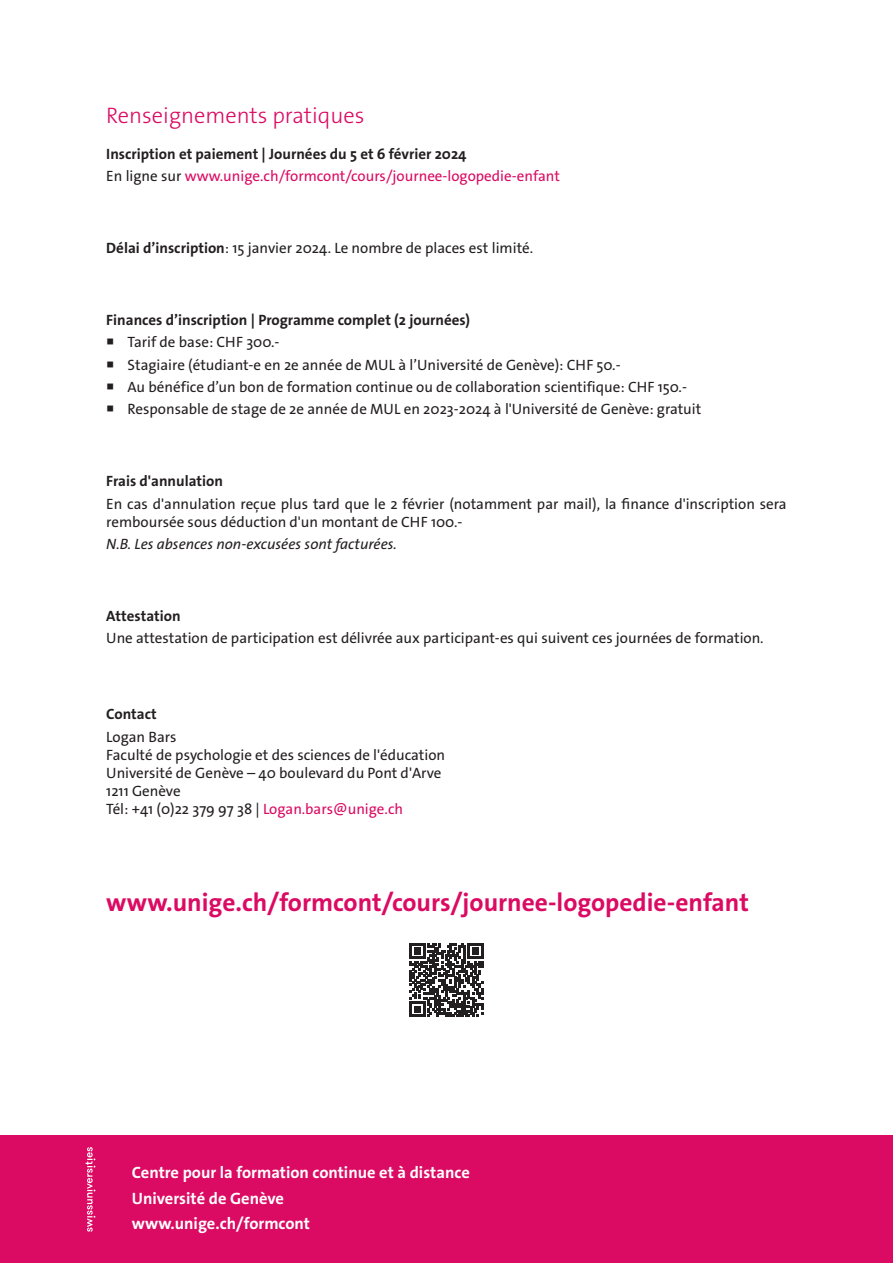
<style>
.page{position:relative;width:893px;height:1263px;background:#fff}
.page>*{position:absolute;margin:0;border:0;box-sizing:border-box;transform-origin:0 0}
.texte{font:700 25.5px "The Sans Os F";color:#db0a62}
.texte-2{font:300 22.5px "The Sans Os F";color:#db0a62}
.texte-3{font:700 16.5px "The Sans Os F";color:#fff}
.texte-4{font:15px/18px "The Sans Os F";color:#231f20}
.retrait5{font:15px "The Sans Os F";color:#231f20}
.texte-5{font:700 15px "The Sans Os F";color:#231f20}
.texte-6{font:15px "The Sans Os F";color:#db0a62}
.texte-7{font:italic 15px "The Sans Os F";color:#231f20}
.s1{color:#231f20}
.s2{font-weight:700}
.s3{color:#db0a62}
</style>
<div class="page">
<div style="left:0;top:1135px;width:893px;height:128px;background:#db0a62"></div>
<svg style="left:86px;top:1147px;width:9px;height:85px"></svg>
<svg style="left:410px;top:943px;width:73px;height:74px"></svg>
<p class="texte-2" style="left:106px;top:101px;width:260px">Renseignements pratiques</p>
<p class="texte-5" style="left:106px;top:144px;width:362px">Inscription et paiement | Journées du 5 et 6 février 2024</p>
<p class="texte-6" style="left:106px;top:167px;width:455px"><span class="s1">En ligne sur</span> www.unige.ch/formcont/cours/journee-logopedie-enfant</p>
<p class="texte-4" style="left:106px;top:239px;width:429px"><span class="s2">Délai d’inscription</span>: 15 janvier 2024. Le nombre de places est limité.</p>
<p class="texte-5" style="left:106px;top:311px;width:365px">Finances d’inscription | Programme complet (2 journées)</p>
<p class="retrait5" style="left:106px;top:333px;width:175px">○ Tarif de base: CHF 300.-</p>
<p class="retrait5" style="left:106px;top:355px;width:516px">○ Stagiaire (étudiant-e en 2e année de MUL à l’Université de Genève): CHF 50.-</p>
<p class="retrait5" style="left:106px;top:377px;width:582px">○ Au bénéfice d’un bon de formation continue ou de collaboration scientifique: CHF 150.-</p>
<p class="retrait5" style="left:106px;top:400px;width:597px">○ Responsable de stage de 2e année de MUL en 2023-2024 à l'Université de Genève: gratuit</p>
<p class="texte-5" style="left:106px;top:472px;width:118px">Frais d'annulation</p>
<p class="texte-4" style="left:106px;top:495px;width:682px">En cas d'annulation reçue plus tard que le 2 février (notamment par mail), la finance d'inscription sera remboursée sous déduction d'un montant de CHF 100.-</p>
<p class="texte-7" style="left:106px;top:534px;width:292px">N.B. Les absences non-excusées sont facturées.</p>
<p class="texte-5" style="left:106px;top:606px;width:76px">Attestation</p>
<p class="texte-4" style="left:106px;top:629px;width:659px">Une attestation de participation est délivrée aux participant-es qui suivent ces journées de formation.</p>
<p class="texte-5" style="left:106px;top:705px;width:52px">Contact</p>
<p class="texte-4" style="left:106px;top:728px;width:72px">Logan Bars</p>
<p class="texte-4" style="left:106px;top:746px;width:340px">Faculté de psychologie et des sciences de l'éducation</p>
<p class="texte-4" style="left:106px;top:764px;width:337px">Université de Genève – 40 boulevard du Pont d'Arve</p>
<p class="texte-4" style="left:106px;top:782px;width:76px">1211 Genève</p>
<p class="texte-4" style="left:106px;top:800px;width:298px">Tél: +41 (0)22 379 97 38 | <span class="s3">Logan.bars@unige.ch</span></p>
<p class="texte" style="left:106px;top:886px;width:644px">www.unige.ch/formcont/cours/journee-logopedie-enfant</p>
<p class="texte-3" style="left:132px;top:1162px;width:340px">Centre pour la formation continue et à distance</p>
<p class="texte-3" style="left:132px;top:1188px;width:154px">Université de Genève</p>
<p class="texte-3" style="left:132px;top:1213px;width:180px">www.unige.ch/formcont</p>
</div>
